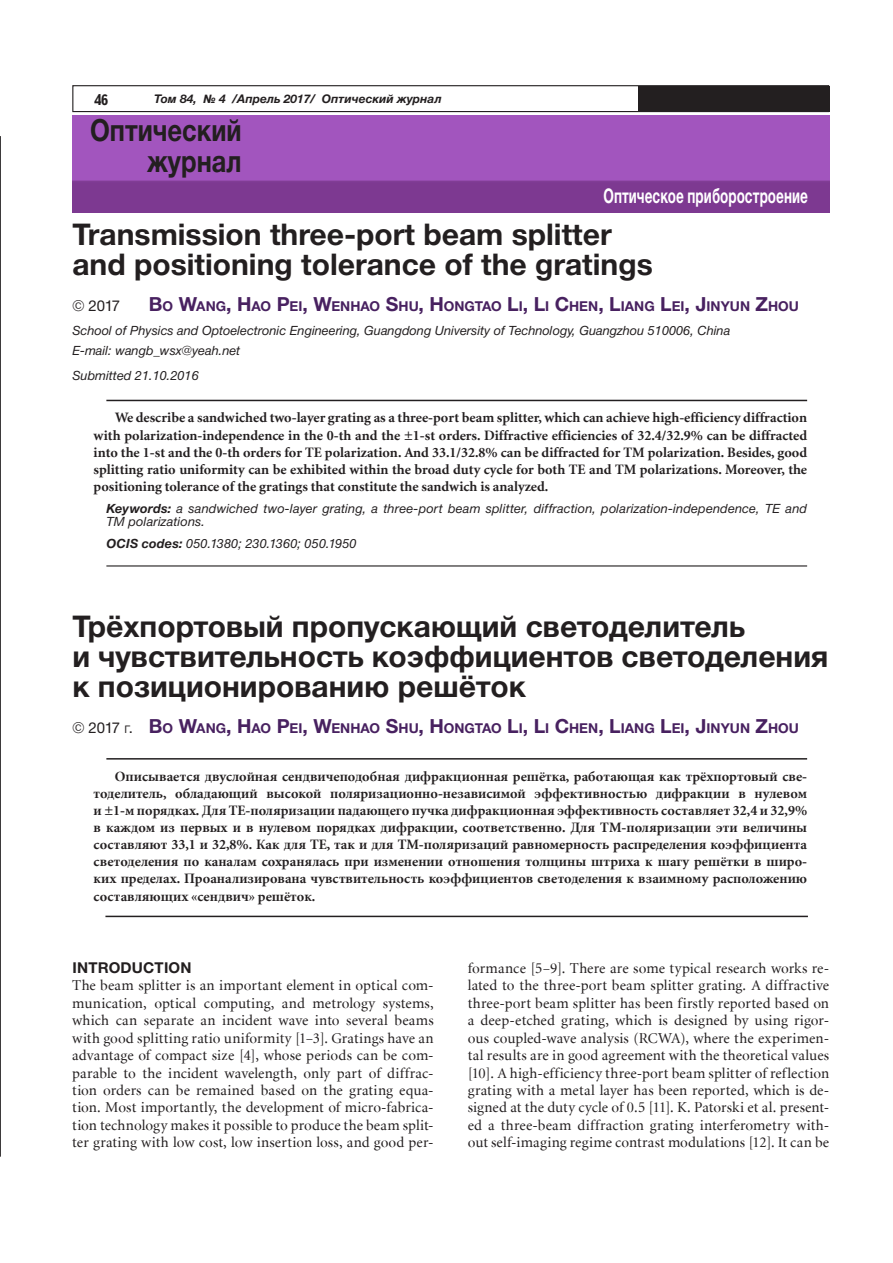
<style>
.page{position:relative;width:893px;height:1263px;background:#fff}
.page>*{position:absolute;margin:0;border:0;box-sizing:border-box;transform-origin:0 0}
.t1{font:700 30.6px/30.6px "Helvetica Neue Cyr";color:#231f20;text-align:right;scale:.83 1}
.Заголовок{font:700 30px/30px "Helvetica Neue Cyr";color:#231f20}
.t2{font:700 20.25px "Helvetica Neue Cyr";letter-spacing:.005em;color:#fff;scale:.67 1}
.Без_абзаца{font:15px/17.4px "Minion Cyrillic";letter-spacing:.01em;color:#231f20;text-align:justify}
.Подзаголовок{font:700 15px "Helvetica Neue Cyr";letter-spacing:.015em;color:#231f20}
.Заголовок_ФИО{font:15px "Helvetica Neue Cyr";color:#231f20}
.Шаблон3{font:700 15px "Text Book C";color:#231f20;scale:.9 1}
.Заголовок_аннотация{font:700 14.25px/17.1px "Minion Cyrillic";color:#231f20;text-align:justify}
.Заголовок_ФИО-2{font:700 13.65px "Helvetica Neue Cyr";color:#482160}
.Заголовок_ключевые_с{font:italic 12.75px/13.5px "Helvetica Neue Cyr";letter-spacing:.015em;color:#231f20}
.Заголовок_должность{font:italic 12.75px "Helvetica Neue Cyr";color:#231f20}
.Коды{font:italic 12.75px "Helvetica Neue Cyr";letter-spacing:.005em;color:#231f20}
.e-mail{font:italic 12.75px "Helvetica Neue Cyr";color:#231f20}
.поступила{font:italic 12.75px "Helvetica Neue Cyr";color:#231f20}
.t3{font:italic 700 12px "Helvetica Neue Cyr";color:#231f20}
.s1{font-size:19.5px}
.s2{font-weight:700}
.s3{font-weight:400;font-size:15px;color:#231f20}
.s4{font-weight:400;font-size:10.5px;color:#231f20}
</style>
<div class="page">
<hr style="left:0;top:136px;width:1px;height:1021px;background:#231f20">
<img style="left:72px;top:116px;width:757px;height:97px">
<div style="left:72px;top:85px;width:757px;height:27px;border:1px solid #231f20"></div>
<div style="left:638px;top:86px;width:191px;height:26px;background:#231f20"></div>
<hr style="left:106px;top:400px;width:701px;height:1px;background:#231f20">
<hr style="left:106px;top:565px;width:701px;height:1px;background:#231f20">
<hr style="left:106px;top:758px;width:701px;height:1px;background:#231f20">
<hr style="left:105px;top:916px;width:703px;height:1px;background:#231f20">
<p class="Шаблон3" style="left:94px;top:91px;width:17px">46</p>
<p class="t3" style="left:154px;top:92px;width:289px">Том 84, № 4 /Апрель 2017/ Оптический журнал</p>
<h1 class="t1" style="left:90px;top:116px;width:184px">Оптический журнал</h1>
<h3 class="t2" style="left:603px;top:185px;width:307px">Оптическое приборостроение</h3>
<p class="Заголовок" style="left:72px;top:219px;width:582px">Transmission three-port beam splitter and positioning tolerance of the gratings</p>
<p class="Заголовок_ФИО" style="left:72px;top:298px;width:49px">© 2017</p>
<p class="Заголовок_ФИО-2" style="left:149px;top:299px;width:652px"><span class="s1">B</span>O <span class="s1">W</span>ANG<span class="s1">, H</span>AO <span class="s1">P</span>EI<span class="s1">, W</span>ENHAO <span class="s1">S</span>HU<span class="s1">, H</span>ONGTAO <span class="s1">L</span>I<span class="s1">, L</span>I <span class="s1">C</span>HEN<span class="s1">, L</span>IANG <span class="s1">L</span>EI<span class="s1">, J</span>INYUN <span class="s1">Z</span>HOU</p>
<p class="Заголовок_должность" style="left:72px;top:323px;width:659px">School of Physics and Optoelectronic Engineering, Guangdong University of Technology, Guangzhou 510006, China</p>
<p class="e-mail" style="left:72px;top:343px;width:169px">E-mail: wangb_wsx@yeah.net</p>
<p class="поступила" style="left:72px;top:368px;width:128px">Submitted 21.10.2016</p>
<p class="Заголовок_аннотация" style="left:94px;top:409px;width:715px;text-indent:21px">We describe a sandwiched two-layer grating as a three-port beam splitter, which can achieve high-efficiency diffraction with polarization-independence in the 0-th and the ±1-st orders. Diffractive efficiencies of 32.4/32.9% can be diffracted into the 1-st and the 0-th orders for TE polarization. And 33.1/32.8% can be diffracted for TM polarization. Besides, good splitting ratio uniformity can be exhibited within the broad duty cycle for both TE and TM polarizations. Moreover, the positioning tolerance of the gratings that constitute the sandwich is analyzed.</p>
<p class="Заголовок_ключевые_с" style="left:106px;top:502px;width:702px"><span class="s2">Keywords:</span> a sandwiched two-layer grating, a three-port beam splitter, diffraction, polarization-independence, TE and<br>TM polarizations.</p>
<p class="Коды" style="left:106px;top:537px;width:252px"><span class="s2">OCIS codes:</span> 050.1380; 230.1360; 050.1950</p>
<p class="Заголовок" style="left:72px;top:611px;width:757px">Трёхпортовый пропускающий светоделитель<br>и чувствительность коэффициентов светоделения к позиционированию решёток</p>
<p class="Заголовок_ФИО-2" style="left:72px;top:721px;width:728px"><span class="s3">© 2017</span> <span class="s4">г</span><span class="s3">.</span> <span class="s1">B</span>O <span class="s1">W</span>ANG<span class="s1">, H</span>AO <span class="s1">P</span>EI<span class="s1">, W</span>ENHAO <span class="s1">S</span>HU<span class="s1">, H</span>ONGTAO <span class="s1">L</span>I<span class="s1">, L</span>I <span class="s1">C</span>HEN<span class="s1">, L</span>IANG <span class="s1">L</span>EI<span class="s1">, J</span>INYUN <span class="s1">Z</span>HOU</p>
<p class="Заголовок_аннотация" style="left:94px;top:767px;width:715px;text-indent:21px">Описывается двуслойная сендвичеподобная дифракционная реш¸тка, работающая как тр¸хпортовый све&shy;тоделитель, обладающий высокой поляризационно-независимой эффективностью дифракции в нулевом и ±1-м порядках. Для TE-поляризации падающего пучка дифракционная эффективность составляет 32,4 и 32,9% в каждом из первых и в нулевом порядках дифракции, соответственно. Для TM-поляризации эти величины составляют 33,1 и 32,8%. Как для TE, так и для TM-поляризаций равномерность распределения коэффициента светоделения по каналам сохранялась при изменении отношения толщины штриха к шагу реш¸тки в широ&shy;ких пределах. Проанализирована чувствительность коэффициентов светоделения к взаимному расположению составляющих «сендвич» реш¸ток.</p>
<p class="Подзаголовок" style="left:72px;top:959px;width:121px">INTRODUCTION</p>
<p class="Без_абзаца" style="left:72px;top:977px;width:363px">The beam splitter is an important element in optical com&shy;munication, optical computing, and metrology systems, which can separate an incident wave into several beams with good splitting ratio uniformity [1–3]. Gratings have an advantage of compact size [4], whose periods can be com&shy;parable to the incident wavelength, only part of diffrac&shy;tion orders can be remained based on the grating equa&shy;tion. Most importantly, the development of micro-fabrica&shy;tion technology makes it possible to produce the beam split&shy;ter grating with low cost, low insertion loss, and good per-</p>
<p class="Без_абзаца" style="left:468px;top:959px;width:363px">formance [5–9]. There are some typical research works re&shy;lated to the three-port beam splitter grating. A diffractive three-port beam splitter has been firstly reported based on a deep-etched grating, which is designed by using rigor&shy;ous coupled-wave analysis (RCWA), where the experimen&shy;tal results are in good agreement with the theoretical values [10]. A high-efficiency three-port beam splitter of reflection grating with a metal layer has been reported, which is de&shy;signed at the duty cycle of 0.5 [11]. K. Patorski et al. present&shy;ed a three-beam diffraction grating interferometry with&shy;out self-imaging regime contrast modulations [12]. It can be</p>
</div>
